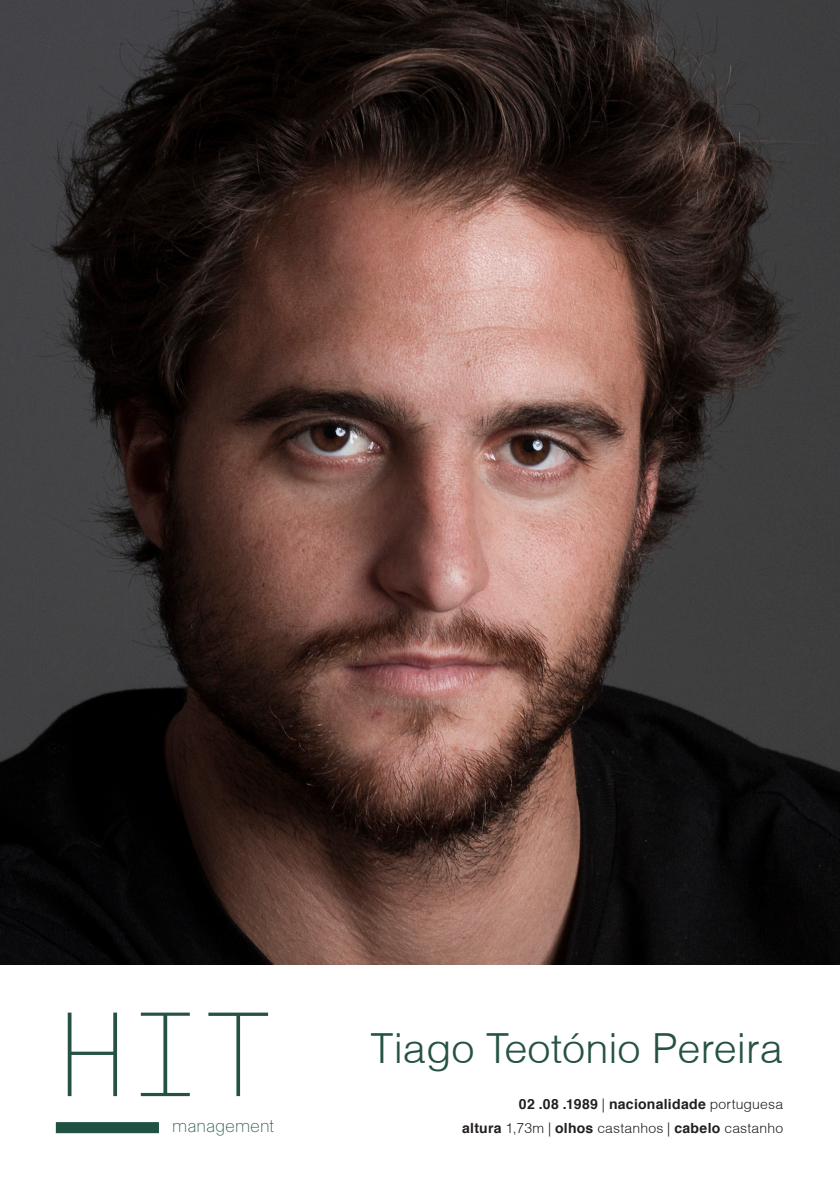
<style>
.page{position:relative;width:840px;height:1191px;background:#fff}
.page>*{position:absolute;margin:0;border:0;box-sizing:border-box;transform-origin:0 0}
.t1{font:200 117.6px "GT America Mono";color:#265243}
.t2{font:300 41.4px "Helvetica";color:#265243}
.t3{font:100 18px "Basel";color:#205244}
.t4{font:300 14px "Helvetica";letter-spacing:.015em;color:#231f20}
.t5{font:700 14px "Helvetica";letter-spacing:.02em;color:#231f20}
.s1{font-weight:300}
.s2{font-weight:700}
</style>
<div class="page">
<div style="left:56px;top:1122px;width:103px;height:11px;background:#205244"></div>
<img style="left:0;top:0;width:839px;height:964px">
<p class="t1" style="left:56px;top:988px;width:220px">HIT</p>
<p class="t3" style="left:172px;top:1114px;width:103px">management</p>
<p class="t2" style="left:370px;top:1023px;width:413px">Tiago Teotónio Pereira</p>
<p class="t5" style="left:518px;top:1093px;width:266px">02 .08 .1989 <span class="s1">|</span> nacionalidade <span class="s1">portuguesa</span></p>
<p class="t4" style="left:462px;top:1119px;width:322px"><span class="s2">altura</span> 1,73m | <span class="s2">olhos</span> castanhos | <span class="s2">cabelo</span> castanho</p>
</div>
